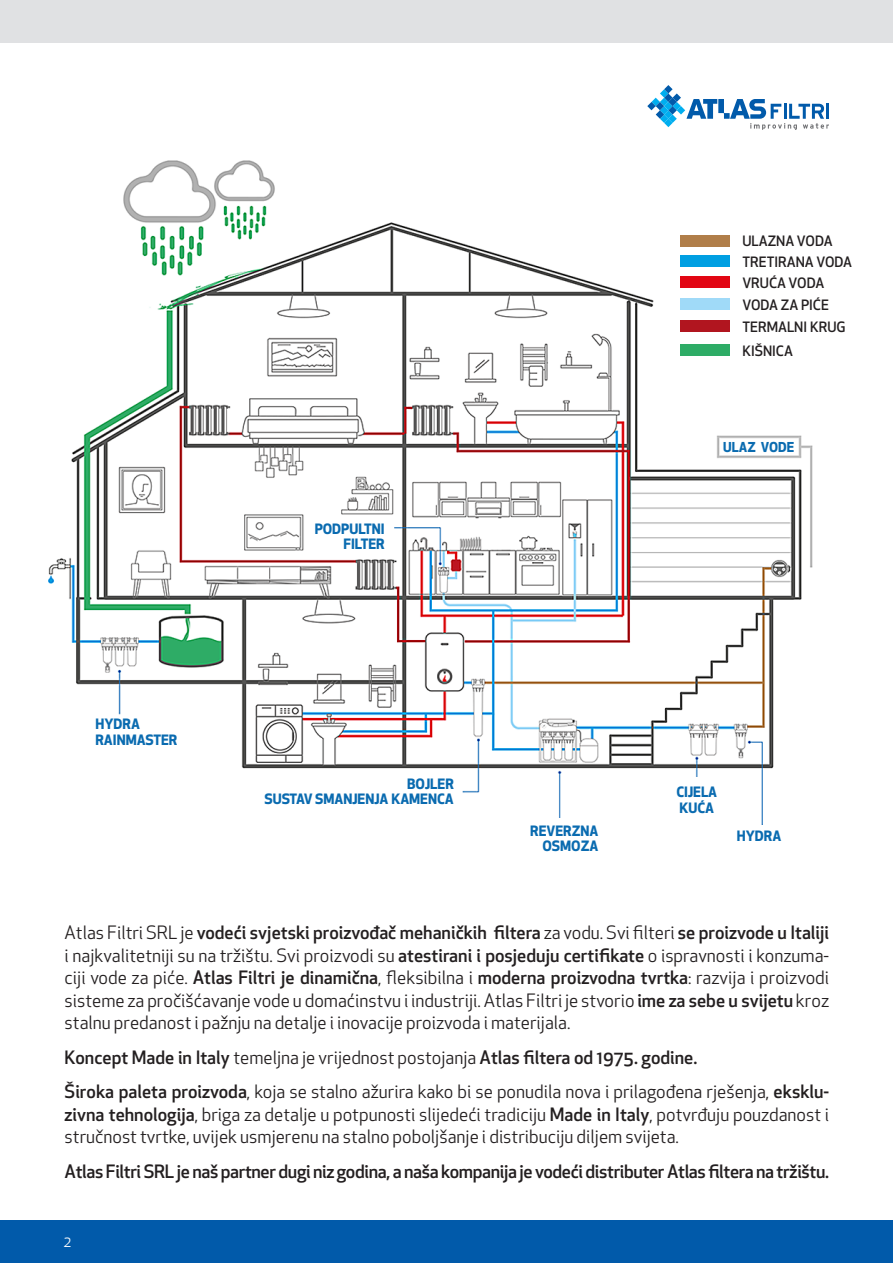
<style>
.page{position:relative;width:893px;height:1263px;background:#fff}
.page>*{position:absolute;margin:0;border:0;box-sizing:border-box;transform-origin:0 0}
.t1{font:18px/22.5px "Apex New";color:#231f20;text-align:justify}
.t2{font:500 18px "Apex New";letter-spacing:-.02em;color:#231f20}
.t3{font:500 18px "Apex New";color:#231f20}
.t4{font:15px "Apex New";color:#fff}
.t5{font:700 13.95px/15.5px "Apex New";color:#0a6bb0;text-align:right}
.t6{font:500 13.95px "Apex New";color:#231f20}
.t7{font:700 13.35px "Apex New";color:#0a6bb0}
.s1{font-weight:500}
.s2{font-weight:400}
</style>
<div class="page">
<div style="left:0;top:1220px;width:893px;height:43px;background:#015aaa"></div>
<div style="left:0;top:0;width:893px;height:43px;background:#e0e1e3"></div>
<img style="left:48px;top:160px;width:765px;height:665px">
<div style="left:662px;top:288px;width:156px;height:126px;background:#fff"></div>
<div style="left:681px;top:235px;width:49px;height:11px;background:#b07e49"></div>
<div style="left:681px;top:255px;width:49px;height:12px;background:#009fe2"></div>
<div style="left:681px;top:276px;width:49px;height:12px;background:#e20613"></div>
<div style="left:681px;top:298px;width:49px;height:12px;background:#a0daf8"></div>
<div style="left:681px;top:321px;width:49px;height:11px;background:#b1151f"></div>
<div style="left:681px;top:344px;width:49px;height:11px;background:#2eac66"></div>
<div style="left:94px;top:719px;width:100px;height:29px;background:#fff"></div>
<div style="left:250px;top:801px;width:205px;height:41px;background:#fff"></div>
<div style="left:513px;top:818px;width:83px;height:40px;background:#fff"></div>
<div style="left:653px;top:778px;width:84px;height:40px;background:#fff"></div>
<div style="left:240px;top:778px;width:214px;height:49px;background:#fff"></div>
<div style="left:721px;top:440px;width:76px;height:12px;background:#fff"></div>
<div style="left:321px;top:516px;width:73px;height:33px;background:#fff"></div>
<svg style="left:647px;top:85px;width:182px;height:45px"></svg>
<p class="t6" style="left:742px;top:232px;width:92px">ULAZNA VODA</p>
<p class="t6" style="left:742px;top:253px;width:111px">TRETIRANA VODA</p>
<p class="t6" style="left:742px;top:274px;width:83px">VRUĆA VODA</p>
<p class="t6" style="left:742px;top:296px;width:88px">VODA ZA PIĆE</p>
<p class="t6" style="left:742px;top:318px;width:105px">TERMALNI KRUG</p>
<p class="t6" style="left:742px;top:341px;width:52px">KIŠNICA</p>
<p class="t5" style="left:96px;top:716px;width:46px">HYDRA</p>
<p class="t5" style="left:96px;top:731px;width:83px">RAINMASTER</p>
<p class="t5" style="left:315px;top:520px;width:72px">PODPULTNI</p>
<p class="t5" style="left:344px;top:536px;width:43px">FILTER</p>
<p class="t7" style="left:723px;top:437px;width:73px">ULAZ VODE</p>
<p class="t5" style="left:407px;top:775px;width:48px">BOJLER</p>
<p class="t5" style="left:264px;top:791px;width:191px">SUSTAV SMANJENJA KAMENCA</p>
<p class="t5" style="left:530px;top:822px;width:70px">REVERZNA<br>OSMOZA</p>
<p class="t5" style="left:676px;top:784px;width:42px">CIJELA</p>
<p class="t5" style="left:680px;top:799px;width:36px">KUĆA</p>
<p class="t5" style="left:737px;top:827px;width:46px">HYDRA</p>
<p class="t1" style="left:65px;top:922px;width:766px">Atlas Filtri SRL je <span class="s1">vodeći svjetski proizvođač mehaničkih filtera</span> za vodu. Svi filteri <span class="s1">se proizvode u Italiji </span>i najkvalitetniji su na tržištu. Svi proizvodi su <span class="s1">atestirani i posjeduju certifikate</span> o ispravnosti i konzuma&shy;ciji vode za piće. <span class="s1">Atlas Filtri je dinamična</span>, fleksibilna i <span class="s1">moderna proizvodna tvrtka</span>: razvija i proizvodi sisteme za pročišćavanje vode u domaćinstvu i industriji. Atlas Filtri je stvorio <span class="s1">ime za sebe u svijetu</span> kroz stalnu predanost i pažnju na detalje i inovacije proizvoda i materijala.</p>
<p class="t3" style="left:65px;top:1045px;width:634px">Koncept Made in Italy <span class="s2">temeljna je vrijednost postojanja</span> Atlas filtera od 1975. godine.</p>
<p class="t1" style="left:65px;top:1081px;width:766px"><span class="s1">Široka paleta proizvoda</span>, koja se stalno ažurira kako bi se ponudila nova i prilagođena rješenja, <span class="s1">eksklu&shy;zivna tehnologija</span>, briga za detalje u potpunosti slijedeći tradiciju <span class="s1">Made in Italy</span>, potvrđuju pouzdanost i stručnost tvrtke, uvijek usmjerenu na stalno poboljšanje i distribuciju diljem svijeta.</p>
<p class="t2" style="left:65px;top:1159px;width:766px">Atlas Filtri SRL je naš partner dugi niz godina, a naša kompanija je vodeći distributer Atlas filtera na tržištu.</p>
<p class="t4" style="left:64px;top:1232px;width:9px">2</p>
</div>
